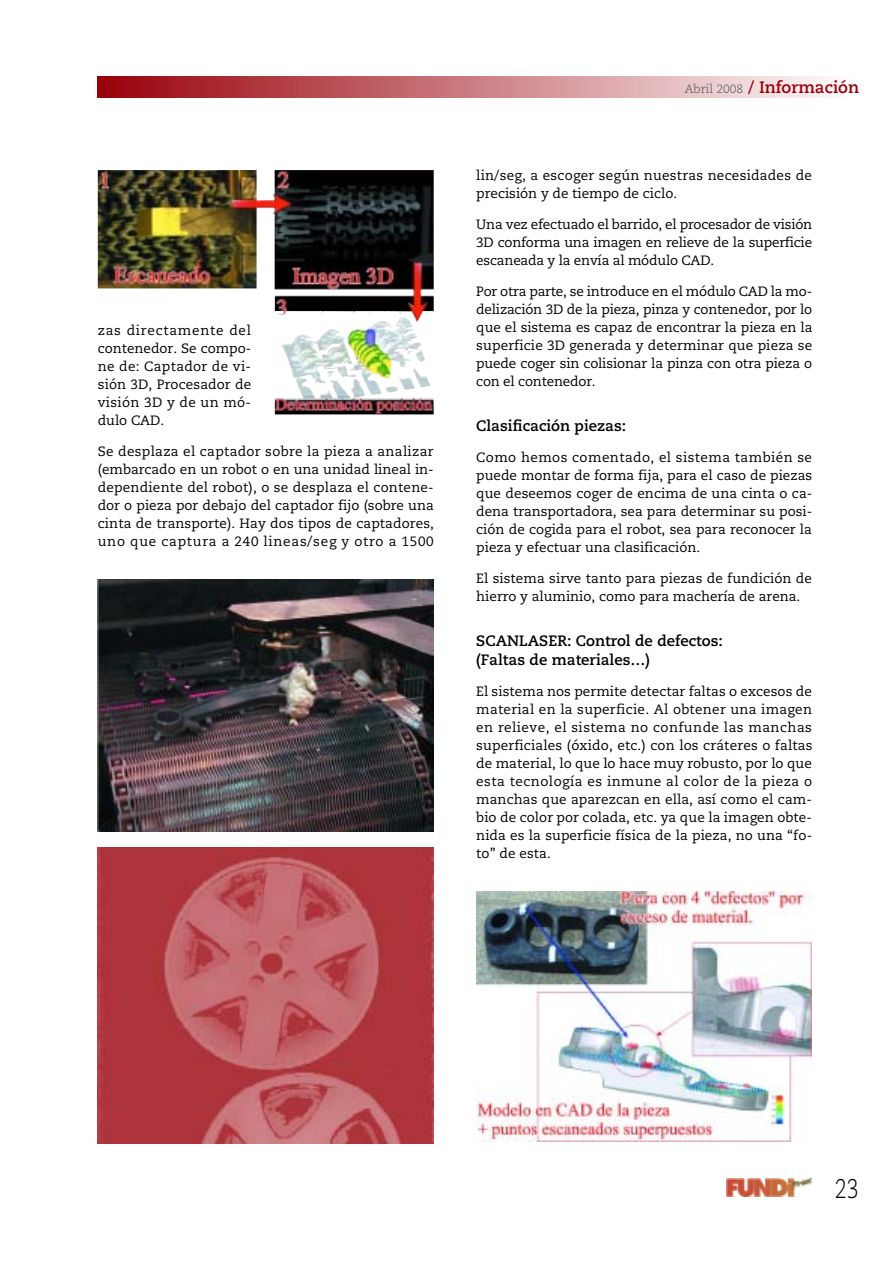
<style>
.page{position:relative;width:893px;height:1263px;background:#fff}
.page>*{position:absolute;margin:0;border:0;box-sizing:border-box;transform-origin:0 0}
.t1{font:300 27px "Caecilia";color:#000;scale:.8 1}
.t2{font:700 16.5px "Caecilia";color:#990009}
.t3{font:700 15px/19.5px "Caecilia";color:#000}
.t4{font:13.5px/18px "Caecilia";letter-spacing:.005em;color:#000;text-align:justify}
.s1{font-weight:300;font-size:12px;color:#4d4d4d}
</style>
<div class="page">
<img style="left:98px;top:580px;width:336px;height:251px">
<img style="left:98px;top:848px;width:336px;height:296px">
<img style="left:476px;top:891px;width:335px;height:251px">
<svg style="left:98px;top:77px;width:730px;height:21px;background:#c97a7f"></svg>
<img style="left:726px;top:1178px;width:85px;height:18px">
<img style="left:274px;top:398px;width:160px;height:17px">
<img style="left:98px;top:170px;width:336px;height:228px">
<p class="t4" style="left:98px;top:322px;width:155px">zas directamente del contenedor. Se compo&shy;ne de: Captador de vi&shy;sión 3D, Procesador de visión 3D y de un mó&shy;dulo CAD.</p>
<p class="t4" style="left:98px;top:443px;width:338px">Se desplaza el captador sobre la pieza a analizar (embarcado en un robot o en una unidad lineal in&shy;dependiente del robot), o se desplaza el contene&shy;dor o pieza por debajo del captador fijo (sobre una cinta de transporte). Hay dos tipos de captadores, uno que captura a 240 lineas/seg y otro a 1500</p>
<p class="t2" style="left:685px;top:81px;width:176px"><span class="s1">Abril 2008</span> / Información</p>
<p class="t4" style="left:476px;top:168px;width:337px">lin/seg, a escoger según nuestras necesidades de precisión y de tiempo de ciclo.</p>
<p class="t4" style="left:476px;top:217px;width:337px">Una vez efectuado el barrido, el procesador de visión 3D conforma una imagen en relieve de la superficie escaneada y la envía al módulo CAD.</p>
<p class="t4" style="left:476px;top:283px;width:338px">Por otra parte, se introduce en el módulo CAD la mo&shy;delización 3D de la pieza, pinza y contenedor, por lo que el sistema es capaz de encontrar la pieza en la superficie 3D generada y determinar que pieza se puede coger sin colisionar la pinza con otra pieza o con el contenedor.</p>
<p class="t3" style="left:476px;top:417px;width:152px">Clasificación piezas:</p>
<p class="t4" style="left:476px;top:449px;width:338px">Como hemos comentado, el sistema también se puede montar de forma fija, para el caso de piezas que deseemos coger de encima de una cinta o ca&shy;dena transportadora, sea para determinar su posi&shy;ción de cogida para el robot, sea para reconocer la pieza y efectuar una clasificación.</p>
<p class="t4" style="left:476px;top:570px;width:337px">El sistema sirve tanto para piezas de fundición de hierro y aluminio, como para machería de arena.</p>
<p class="t3" style="left:476px;top:632px;width:248px">SCANLASER: Control de defectos: (Faltas de materiales…)</p>
<p class="t4" style="left:476px;top:683px;width:338px">El sistema nos permite detectar faltas o excesos de material en la superficie. Al obtener una imagen en relieve, el sistema no confunde las manchas superficiales (óxido, etc.) con los cráteres o faltas de material, lo que lo hace muy robusto, por lo que esta tecnología es inmune al color de la pieza o manchas que aparezcan en ella, así como el cam&shy;bio de color por colada, etc. ya que la imagen obte&shy;nida es la superficie física de la pieza, no una “fo&shy;to” de esta.</p>
<p class="t1" style="left:835px;top:1177px;width:32px">23</p>
</div>
